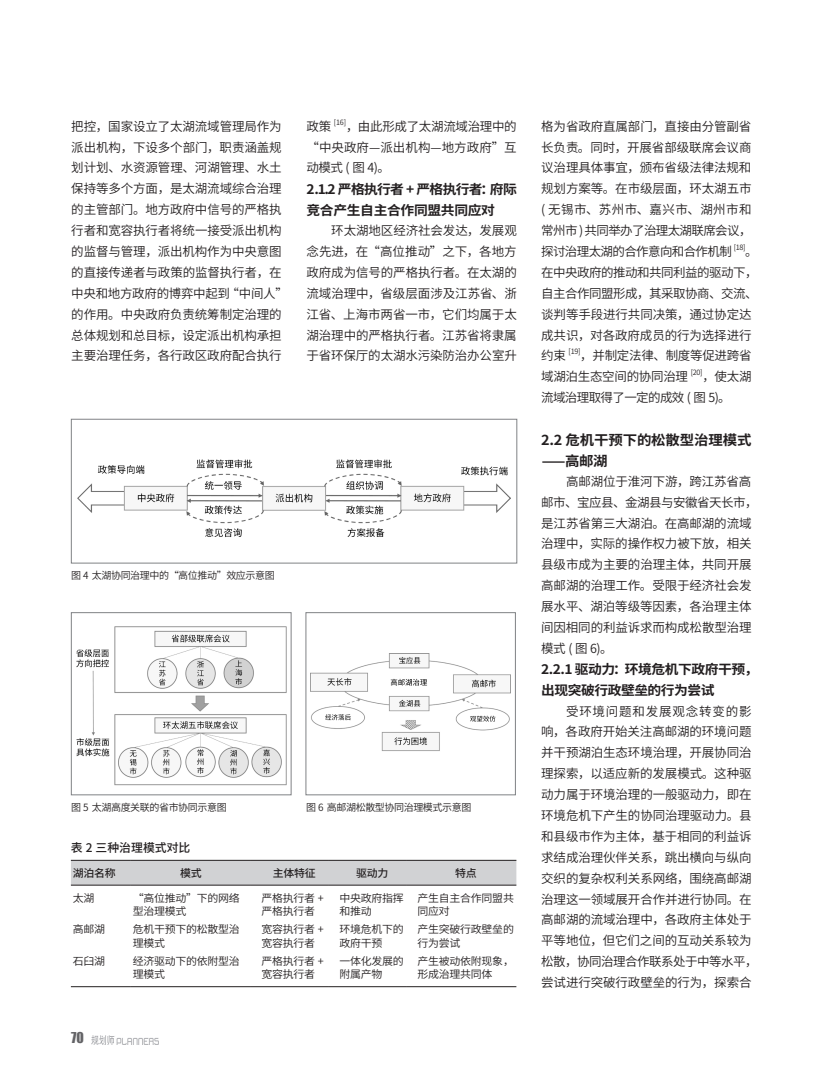
<style>
.page{position:relative;width:826px;height:1085px;background:#fff}
.page>*{position:absolute;margin:0;border:0;box-sizing:border-box;transform-origin:0 0}
.二级标题{font:700 13.75px/20.9px "Source Han Sans CN";letter-spacing:-.01em;color:#231f20;scale:1.05 1}
.t1{font:13.75px "Impact";color:#636366}
.三级标题{font:700 13.12px/20.9px "Source Han Sans CN";letter-spacing:-.035em;color:#231f20;scale:1.05 1}
.正文{font:12.5px/20.9px "Source Han Sans CN";letter-spacing:-.01em;color:#231f20}
.正文-2{font:12.5px/20.9px "Source Han Sans CN";letter-spacing:-.05em;color:#231f20}
.表名{font:500 11.88px "Source Han Sans CN";color:#231f20}
.表格内文{font:10.62px/13.8px "Source Han Sans CN";letter-spacing:-.025em;color:#231f20}
.表标题{font:500 10.62px "Source Han Sans CN";letter-spacing:-.025em;color:#231f20}
.图说{font:10px "Source Han Sans CN";letter-spacing:-.04em;color:#231f20}
.正文-3{font:7.25px "Source Han Sans CN";letter-spacing:-.04em;color:#231f20}
</style>
<div class="page">
<img style="left:91px;top:1035px;width:68px;height:9px">
<img style="left:76px;top:626px;width:211px;height:159px">
<div style="left:71px;top:612px;width:220px;height:183px;border:1px solid #808285"></div>
<img style="left:310px;top:653px;width:200px;height:98px">
<div style="left:305px;top:612px;width:210px;height:183px;border:1px solid #808285"></div>
<img style="left:78px;top:459px;width:432px;height:79px">
<div style="left:71px;top:419px;width:446px;height:144px;border:1px solid #808285"></div>
<div style="left:71px;top:860px;width:445px;height:24px;background:#d1d2d4"></div>
<hr style="left:71px;top:859px;width:60px;height:1px;background:#231f20">
<hr style="left:131px;top:859px;width:120px;height:1px;background:#231f20">
<hr style="left:251px;top:859px;width:78px;height:1px;background:#231f20">
<hr style="left:329px;top:859px;width:78px;height:1px;background:#231f20">
<hr style="left:407px;top:859px;width:109px;height:1px;background:#231f20">
<hr style="left:71px;top:884px;width:60px;height:1px;background:#231f20">
<hr style="left:131px;top:884px;width:120px;height:1px;background:#231f20">
<hr style="left:251px;top:884px;width:78px;height:1px;background:#231f20">
<hr style="left:329px;top:884px;width:78px;height:1px;background:#231f20">
<hr style="left:407px;top:884px;width:109px;height:1px;background:#231f20">
<hr style="left:71px;top:986px;width:60px;height:1px;background:#231f20">
<hr style="left:131px;top:986px;width:120px;height:1px;background:#231f20">
<hr style="left:251px;top:986px;width:78px;height:1px;background:#231f20">
<hr style="left:329px;top:986px;width:78px;height:1px;background:#231f20">
<hr style="left:407px;top:986px;width:109px;height:1px;background:#231f20">
<p class="正文" style="left:71px;top:116px;width:218px">把控，国家设立了太湖流域管理局作为派出机构，下设多个部门，职责涵盖规划计划、水资源管理、河湖管理、水土保持等多个方面，是太湖流域综合治理的主管部门。地方政府中信号的严格执行者和宽容执行者将统一接受派出机构的监督与管理，派出机构作为中央意图的直接传递者与政策的监督执行者，在中央和地方政府的博弈中起到“中间人”的作用。中央政府负责统筹制定治理的总体规划和总目标，设定派出机构承担主要治理任务，各行政区政府配合执行</p>
<p class="正文" style="left:306px;top:116px;width:26px">政策</p>
<p class="正文-3" style="left:334px;top:118px;width:14px">[16]</p>
<p class="正文" style="left:306px;top:116px;width:212px;text-align:justify;text-indent:40px">，由此形成了太湖流域治理中的“中央政府—派出机构—地方政府”互动模式 ( 图 4)。</p>
<p class="三级标题" style="left:306px;top:179px;width:202px">2.1.2 严格执行者 + 严格执行者：府际竞合产生自主合作同盟共同应对</p>
<p class="正文" style="left:306px;top:220px;width:212px;text-align:justify;text-indent:25px">环太湖地区经济社会发达，发展观念先进，在“高位推动”之下，各地方政府成为信号的严格执行者。在太湖的流域治理中，省级层面涉及江苏省、浙江省、上海市两省一市，它们均属于太湖治理中的严格执行者。江苏省将隶属于省环保厅的太湖水污染防治办公室升</p>
<p class="图说" style="left:71px;top:570px;width:205px">图 4 太湖协同治理中的“高位推动”效应示意图</p>
<p class="图说" style="left:71px;top:801px;width:157px">图 5 太湖高度关联的省市协同示意图</p>
<p class="图说" style="left:306px;top:801px;width:167px">图 6 高邮湖松散型协同治理模式示意图</p>
<p class="表名" style="left:71px;top:840px;width:121px">表 2 三种治理模式对比</p>
<p class="表标题" style="left:73px;top:866px;width:44px">湖泊名称</p>
<p class="表标题" style="left:180px;top:866px;width:23px">模式</p>
<p class="表标题" style="left:273px;top:866px;width:44px">主体特征</p>
<p class="表标题" style="left:356px;top:866px;width:34px">驱动力</p>
<p class="表标题" style="left:455px;top:866px;width:23px">特点</p>
<p class="表格内文" style="left:73px;top:890px;width:23px">太湖</p>
<p class="表格内文" style="left:133px;top:890px;width:108px">“高位推动”下的网络型治理模式</p>
<p class="表格内文" style="left:261px;top:890px;width:64px">严格执行者 +严格执行者</p>
<p class="表格内文" style="left:339px;top:890px;width:66px">中央政府指挥和推动</p>
<p class="表格内文" style="left:417px;top:890px;width:98px">产生自主合作同盟共同应对</p>
<p class="表格内文" style="left:73px;top:922px;width:34px">高邮湖</p>
<p class="表格内文" style="left:133px;top:922px;width:108px">危机干预下的松散型治理模式</p>
<p class="表格内文" style="left:261px;top:922px;width:64px">宽容执行者 +宽容执行者</p>
<p class="表格内文" style="left:339px;top:922px;width:66px">环境危机下的政府干预</p>
<p class="表格内文" style="left:417px;top:922px;width:98px">产生突破行政壁垒的行为尝试</p>
<p class="表格内文" style="left:73px;top:953px;width:34px">石臼湖</p>
<p class="表格内文" style="left:133px;top:953px;width:108px">经济驱动下的依附型治理模式</p>
<p class="表格内文" style="left:261px;top:953px;width:64px">严格执行者 +宽容执行者</p>
<p class="表格内文" style="left:339px;top:953px;width:66px">一体化发展的附属产物</p>
<p class="表格内文" style="left:417px;top:953px;width:98px">产生被动依附现象，形成治理共同体</p>
<p class="t1" style="left:71px;top:1026px;width:14px">70</p>
<p class="正文" style="left:541px;top:116px;width:212px;text-align:justify">格为省政府直属部门，直接由分管副省长负责。同时，开展省部级联席会议商议治理具体事宜，颁布省级法律法规和规划方案等。在市级层面，环太湖五市( 无锡市、苏州市、嘉兴市、湖州市和常州市 ) 共同举办了治理太湖联席会议，探讨治理太湖的合作意向和合作机制</p>
<p class="正文-3" style="left:734px;top:243px;width:13px">[18]</p>
<p class="正文" style="left:541px;top:241px;width:218px;text-indent:204px">。在中央政府的推动和共同利益的驱动下，自主合作同盟形成，其采取协商、交流、谈判等手段进行共同决策，通过协定达成共识，对各政府成员的行为选择进行约束</p>
<p class="正文-3" style="left:568px;top:347px;width:13px">[19]</p>
<p class="正文" style="left:541px;top:345px;width:212px;text-indent:39px">，并制定法律、制度等促进跨省域湖泊生态空间的协同治理</p>
<p class="正文-3" style="left:690px;top:368px;width:13px">[20]</p>
<p class="正文-2" style="left:541px;top:366px;width:212px;text-indent:161px">，使太湖流域治理取得了一定的成效 ( 图 5)。</p>
<p class="二级标题" style="left:541px;top:430px;width:202px">2.2 危机干预下的松散型治理模式—高邮湖</p>
<p class="正文" style="left:541px;top:471px;width:218px;text-indent:25px">高邮湖位于淮河下游，跨江苏省高邮市、宝应县、金湖县与安徽省天长市，是江苏省第三大湖泊。在高邮湖的流域治理中，实际的操作权力被下放，相关县级市成为主要的治理主体，共同开展高邮湖的治理工作。受限于经济社会发展水平、湖泊等级等因素，各治理主体间因相同的利益诉求而构成松散型治理模式 ( 图 6)。</p>
<p class="三级标题" style="left:541px;top:659px;width:208px">2.2.1 驱动力：环境危机下政府干预，出现突破行政壁垒的行为尝试</p>
<p class="正文" style="left:541px;top:700px;width:218px;text-indent:25px">受环境问题和发展观念转变的影响，各政府开始关注高邮湖的环境问题并干预湖泊生态环境治理，开展协同治理探索，以适应新的发展模式。这种驱动力属于环境治理的一般驱动力，即在环境危机下产生的协同治理驱动力。县和县级市作为主体，基于相同的利益诉求结成治理伙伴关系，跳出横向与纵向交织的复杂权利关系网络，围绕高邮湖治理这一领域展开合作并进行协同。在高邮湖的流域治理中，各政府主体处于平等地位，但它们之间的互动关系较为松散，协同治理合作联系处于中等水平，尝试进行突破行政壁垒的行为，探索合</p>
</div>
